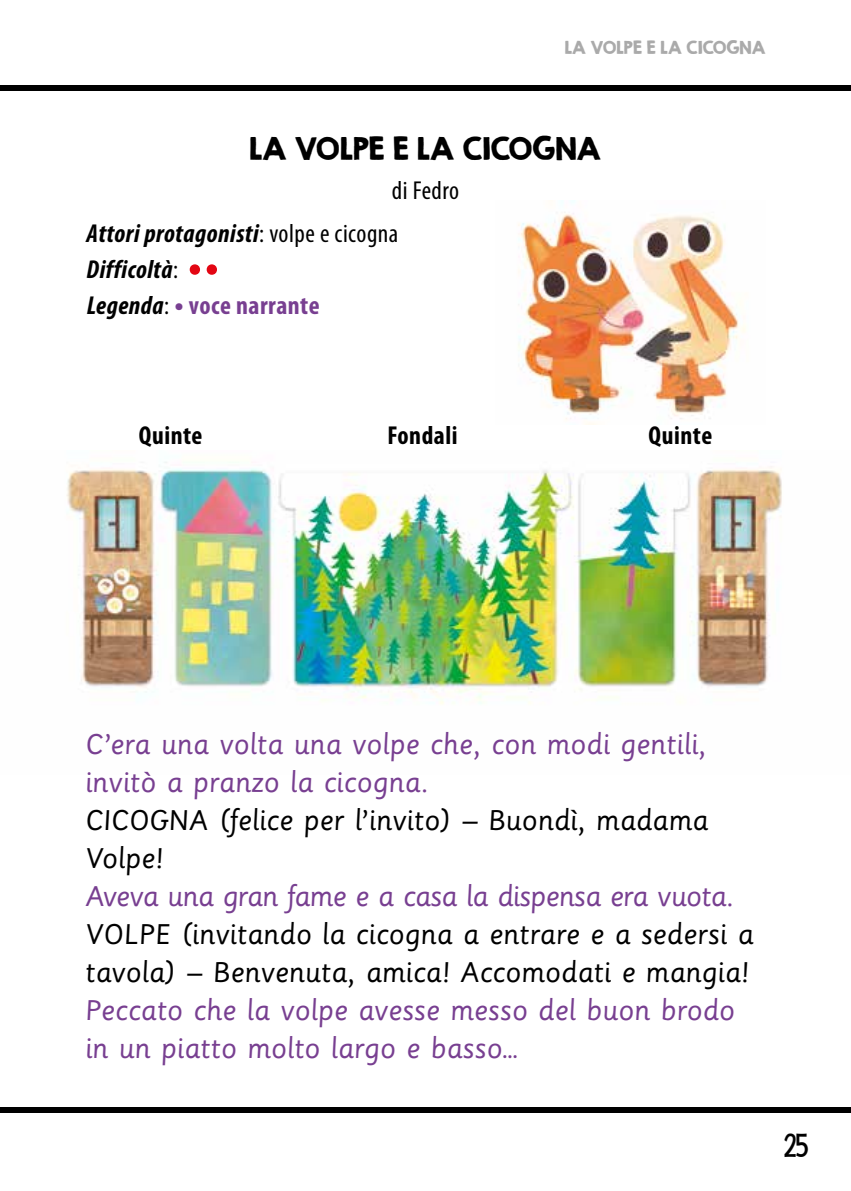
<style>
.page{position:relative;width:851px;height:1191px;background:#fff}
.page>*{position:absolute;margin:0;border:0;box-sizing:border-box;transform-origin:0 0}
.t1{font:32px/38px "Sassoon Primary Std";color:#783f91}
.t2{font:32px/38px "Sassoon Primary Std";color:#000}
.t3{font:32px "Sassoon Primary Std";letter-spacing:-.025em;color:#783f91}
.t4{font:28px "KG Second Chances Solid";color:#000}
.t5{font:condensed 26px/42.8px "Myriad Pro";letter-spacing:.02em;color:#000}
.t6{font:italic 700 condensed 26px/36px "Myriad Pro";letter-spacing:.02em;color:#000}
.t7{font:700 condensed 26px "Myriad Pro";letter-spacing:.02em;color:#000}
.t8{font:24px "KG She Persisted";color:#000}
.t9{font:16px "KG Second Chances Solid";color:#aaa}
.s1{font-weight:700;font-style:italic}
.s2{font-weight:400;font-style:normal}
.s3{font-weight:400;font-style:normal;font-size:54px;color:#e30613}
.s4{font-weight:400;font-style:normal;font-size:36px;color:#783f91}
.s5{font-style:normal;color:#783f91}
</style>
<div class="page">
<img style="left:66px;top:462px;width:716px;height:242px">
<img style="left:518px;top:201px;width:228px;height:224px">
<div style="left:0;top:1107px;width:850px;height:5px;background:#000"></div>
<div style="left:0;top:85px;width:850px;height:5px;background:#000"></div>
<p class="t9" style="left:564px;top:38px;width:202px">LA VOLPE E LA CICOGNA</p>
<p class="t4" style="left:249px;top:131px;width:353px">LA VOLPE E LA CICOGNA</p>
<p class="t5" style="left:87px;top:169px;width:374px;text-indent:305px">di Fedro<br><span class="s1">Attori protagonisti</span>: volpe e cicogna</p>
<p class="t6" style="left:87px;top:251px;width:234px">Difficoltà<span class="s2">:</span> <span class="s3">• •<br></span>Legenda<span class="s2">:</span> <span class="s4">•</span> <span class="s5">voce narrante</span></p>
<p class="t7" style="left:139px;top:420px;width:65px">Quinte</p>
<p class="t7" style="left:387px;top:420px;width:72px">Fondali</p>
<p class="t7" style="left:648px;top:420px;width:65px">Quinte</p>
<p class="t1" style="left:85px;top:724px;width:622px">C’era una volta una volpe che, con modi gentili, invitò a pranzo la cicogna.</p>
<p class="t2" style="left:85px;top:800px;width:624px">CICOGNA (felice per l’invito) – Buondì, madama<br>Volpe!</p>
<p class="t3" style="left:85px;top:878px;width:650px">Aveva una gran fame e a casa la dispensa era vuota.</p>
<p class="t2" style="left:85px;top:914px;width:669px">VOLPE (invitando la cicogna a entrare e a sedersi a tavola) – Benvenuta, amica! Accomodati e mangia!</p>
<p class="t1" style="left:85px;top:990px;width:651px">Peccato che la volpe avesse messo del buon brodo in un piatto molto largo e basso…</p>
<p class="t8" style="left:784px;top:1127px;width:26px">25</p>
</div>
